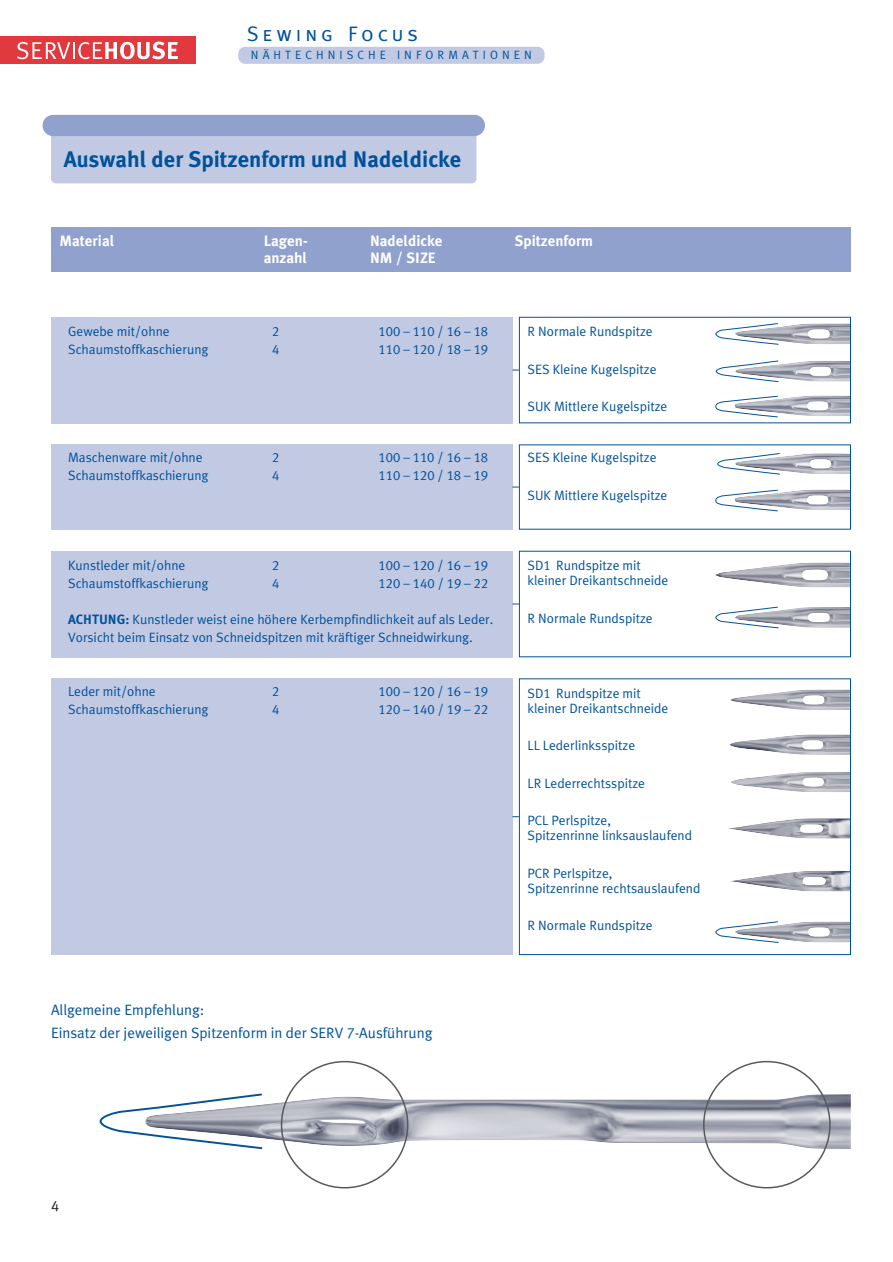
<style>
.page{position:relative;width:893px;height:1262px;background:#fff}
.page>*{position:absolute;margin:0;border:0;box-sizing:border-box;transform-origin:0 0}
.t1{font:700 22.5px "Schmetz";color:#00529b}
.t2{font:21px "Meta Caps";letter-spacing:.185em;color:#00529b}
.t3{font:15px/22.5px "Schmetz Normal";color:#00529b}
.t4{font:700 15px "Schmetz";color:#fff}
.t5{font:15px "Schmetz Normal";color:#231f20}
.t6{font:13.5px/15px "Schmetz Normal";color:#00529b}
.t7{font:12px "Schmetz Normal";letter-spacing:.335em;color:#00529b}
.s1{font-family:"Schmetz";font-weight:700}
</style>
<div class="page">
<div style="left:0;top:36px;width:196px;height:28px;background:#e1393e"></div>
<svg style="left:17px;top:42px;width:161px;height:17px"></svg>
<div style="left:238px;top:47px;width:306px;height:17px;background:#c1c9e3;border-radius:7px"></div>
<div style="left:51px;top:125px;width:425px;height:58px;background:#c1c9e3;border-radius:5px"></div>
<div style="left:43px;top:115px;width:442px;height:21px;background:#90a1cd;border-radius:11px"></div>
<div style="left:51px;top:227px;width:799px;height:45px;background:#90a1cd"></div>
<img style="left:263px;top:1094px;width:587px;height:54px">
<svg style="left:99px;top:1093px;width:164px;height:56px"></svg>
<svg style="left:281px;top:1060px;width:127px;height:128px"></svg>
<svg style="left:703px;top:1060px;width:127px;height:128px"></svg>
<div style="left:51px;top:317px;width:461px;height:106px;background:#c1c9e3"></div>
<div style="left:51px;top:444px;width:461px;height:85px;background:#c1c9e3"></div>
<div style="left:51px;top:551px;width:461px;height:106px;background:#c1c9e3"></div>
<div style="left:51px;top:678px;width:461px;height:277px;background:#c1c9e3"></div>
<svg style="left:518px;top:316px;width:333px;height:108px"></svg>
<svg style="left:715px;top:323px;width:65px;height:101px"></svg>
<svg style="left:518px;top:444px;width:333px;height:511px"></svg>
<h2 class="t2" style="left:247px;top:22px;width:172px">Sewing Focus</h2>
<p class="t7" style="left:251px;top:50px;width:282px">NÄHTECHNISCHE INFORMATIONEN</p>
<h1 class="t1" style="left:64px;top:150px;width:399px">Auswahl der Spitzenform und Nadeldicke</h1>
<p class="t4" style="left:60px;top:235px;width:56px">Material</p>
<p class="t4" style="left:264px;top:235px;width:46px">Lagen-</p>
<p class="t4" style="left:370px;top:235px;width:74px">Nadeldicke</p>
<p class="t4" style="left:515px;top:235px;width:80px">Spitzenform</p>
<p class="t4" style="left:264px;top:251px;width:45px">anzahl</p>
<p class="t4" style="left:370px;top:251px;width:67px">NM / SIZE</p>
<p class="t6" style="left:68px;top:325px;width:103px">Gewebe mit/ohne</p>
<p class="t6" style="left:272px;top:325px;width:9px">2</p>
<p class="t6" style="left:378px;top:325px;width:111px">100 – 110 / 16 – 18</p>
<p class="t6" style="left:68px;top:343px;width:142px">Schaumstoffkaschierung</p>
<p class="t6" style="left:272px;top:343px;width:9px">4</p>
<p class="t6" style="left:378px;top:343px;width:111px">110 – 120 / 18 – 19</p>
<p class="t6" style="left:68px;top:451px;width:136px">Maschenware mit/ohne</p>
<p class="t6" style="left:272px;top:451px;width:9px">2</p>
<p class="t6" style="left:378px;top:451px;width:111px">100 – 110 / 16 – 18</p>
<p class="t6" style="left:68px;top:469px;width:142px">Schaumstoffkaschierung</p>
<p class="t6" style="left:272px;top:469px;width:9px">4</p>
<p class="t6" style="left:378px;top:469px;width:111px">110 – 120 / 18 – 19</p>
<p class="t6" style="left:68px;top:559px;width:119px">Kunstleder mit/ohne</p>
<p class="t6" style="left:272px;top:559px;width:9px">2</p>
<p class="t6" style="left:378px;top:559px;width:111px">100 – 120 / 16 – 19</p>
<p class="t6" style="left:68px;top:577px;width:142px">Schaumstoffkaschierung</p>
<p class="t6" style="left:272px;top:577px;width:9px">4</p>
<p class="t6" style="left:378px;top:577px;width:111px">120 – 140 / 19 – 22</p>
<p class="t6" style="left:68px;top:611px;width:427px;line-height:18px"><span class="s1">ACHTUNG:</span> Kunstleder weist eine höhere Kerbempfindlichkeit auf als Leder.<br>Vorsicht beim Einsatz von Schneidspitzen mit kräftiger Schneidwirkung.</p>
<p class="t6" style="left:68px;top:685px;width:89px">Leder mit/ohne</p>
<p class="t6" style="left:272px;top:685px;width:9px">2</p>
<p class="t6" style="left:378px;top:685px;width:111px">100 – 120 / 16 – 19</p>
<p class="t6" style="left:68px;top:703px;width:142px">Schaumstoffkaschierung</p>
<p class="t6" style="left:272px;top:703px;width:9px">4</p>
<p class="t6" style="left:378px;top:703px;width:111px">120 – 140 / 19 – 22</p>
<p class="t3" style="left:51px;top:999px;width:383px">Allgemeine Empfehlung:<br>Einsatz der jeweiligen Spitzenform in der SERV 7-Ausführung</p>
<p class="t6" style="left:527px;top:325px;width:127px">R Normale Rundspitze</p>
<p class="t6" style="left:527px;top:362px;width:131px">SES Kleine Kugelspitze</p>
<p class="t6" style="left:527px;top:400px;width:141px">SUK Mittlere Kugelspitze</p>
<p class="t6" style="left:527px;top:451px;width:131px">SES Kleine Kugelspitze</p>
<p class="t6" style="left:527px;top:488px;width:141px">SUK Mittlere Kugelspitze</p>
<p class="t6" style="left:527px;top:559px;width:142px">SD1 Rundspitze mit kleiner Dreikantschneide</p>
<p class="t6" style="left:527px;top:611px;width:127px">R Normale Rundspitze</p>
<p class="t6" style="left:527px;top:686px;width:142px">SD1 Rundspitze mit kleiner Dreikantschneide</p>
<p class="t6" style="left:527px;top:739px;width:109px">LL Lederlinksspitze</p>
<p class="t6" style="left:527px;top:776px;width:119px">LR Lederrechtsspitze</p>
<p class="t6" style="left:527px;top:814px;width:166px">PCL Perlspitze,<br>Spitzenrinne linksauslaufend</p>
<p class="t6" style="left:527px;top:866px;width:174px">PCR Perlspitze,<br>Spitzenrinne rechtsauslaufend</p>
<p class="t6" style="left:527px;top:919px;width:127px">R Normale Rundspitze</p>
<p class="t5" style="left:51px;top:1200px;width:10px">4</p>
</div>
